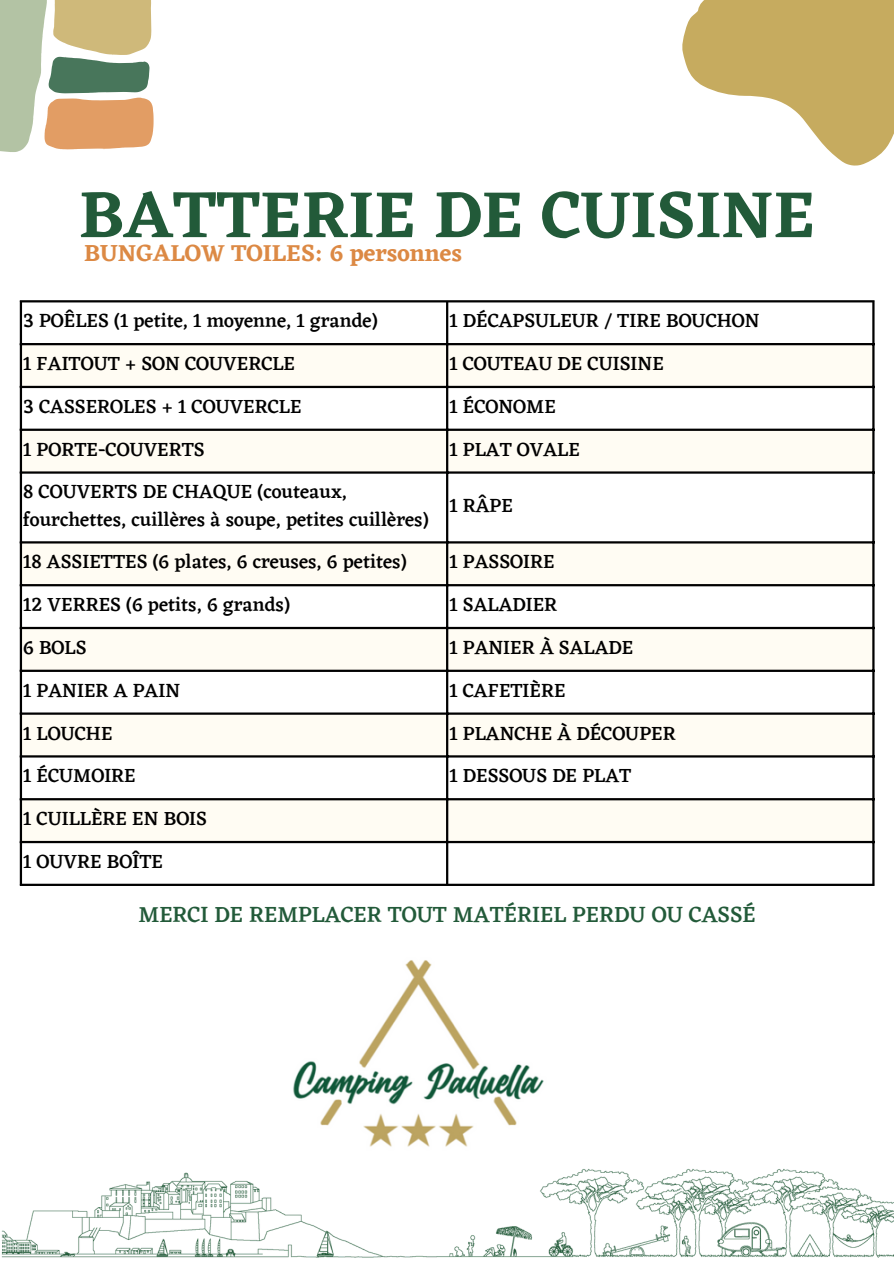
<style>
.page{position:relative;width:894px;height:1264px;background:#fff}
.page>*{position:absolute;margin:0;border:0;box-sizing:border-box;transform-origin:0 0}
.t1{font:600 67.5px "Eczar";color:#225a39}
.t2{font:600 24px "Eczar";color:#dc8944}
.t3{font:500 22.5px "Eczar";color:#225a39}
.t4{font:500 19.5px/27px "Eczar";color:#000}
</style>
<div class="page">
<svg style="left:0;top:0;width:154px;height:152px"></svg>
<svg style="left:682px;top:0;width:211px;height:166px"></svg>
<svg style="left:22px;top:345px;width:850px;height:496px;fill:#fffcf3"></svg>
<hr style="left:20px;top:302px;width:2px;height:581px;background:#000">
<hr style="left:446px;top:302px;width:2px;height:581px;background:#000">
<hr style="left:872px;top:302px;width:2px;height:581px;background:#000">
<hr style="left:20px;top:300px;width:854px;height:2px;background:#000">
<hr style="left:20px;top:343px;width:854px;height:2px;background:#000">
<hr style="left:20px;top:386px;width:854px;height:2px;background:#000">
<hr style="left:20px;top:428px;width:854px;height:3px;background:#000">
<hr style="left:20px;top:471px;width:854px;height:2px;background:#000">
<hr style="left:20px;top:541px;width:854px;height:2px;background:#000">
<hr style="left:20px;top:584px;width:854px;height:2px;background:#000">
<hr style="left:20px;top:627px;width:854px;height:2px;background:#000">
<hr style="left:20px;top:669px;width:854px;height:3px;background:#000">
<hr style="left:20px;top:712px;width:854px;height:2px;background:#000">
<hr style="left:20px;top:755px;width:854px;height:2px;background:#000">
<hr style="left:20px;top:798px;width:854px;height:2px;background:#000">
<hr style="left:20px;top:841px;width:854px;height:2px;background:#000">
<hr style="left:20px;top:883px;width:854px;height:3px;background:#000">
<img style="left:1px;top:1168px;width:892px;height:90px">
<img style="left:281px;top:960px;width:285px;height:215px">
<h1 class="t1" style="left:79px;top:174px;width:737px">BATTERIE DE CUISINE</h1>
<p class="t2" style="left:84px;top:239px;width:379px">BUNGALOW TOILES: 6 personnes</p>
<p class="t4" style="left:23px;top:307px;width:356px">3 POÊLES (1 petite, 1 moyenne, 1 grande)</p>
<p class="t4" style="left:449px;top:307px;width:312px">1 DÉCAPSULEUR / TIRE BOUCHON</p>
<p class="t4" style="left:23px;top:350px;width:273px">1 FAITOUT + SON COUVERCLE</p>
<p class="t4" style="left:449px;top:350px;width:216px">1 COUTEAU DE CUISINE</p>
<p class="t4" style="left:23px;top:392px;width:280px">3 CASSEROLES + 1 COUVERCLE</p>
<p class="t4" style="left:449px;top:392px;width:108px">1 ÉCONOME</p>
<p class="t4" style="left:23px;top:435px;width:183px">1 PORTE-COUVERTS</p>
<p class="t4" style="left:449px;top:435px;width:132px">1 PLAT OVALE</p>
<p class="t4" style="left:23px;top:478px;width:407px">8 COUVERTS DE CHAQUE (couteaux, fourchettes, cuillères à soupe, petites cuillères)</p>
<p class="t4" style="left:449px;top:492px;width:65px">1 RÂPE</p>
<p class="t4" style="left:23px;top:548px;width:385px">18 ASSIETTES (6 plates, 6 creuses, 6 petites)</p>
<p class="t4" style="left:449px;top:548px;width:107px">1 PASSOIRE</p>
<p class="t4" style="left:23px;top:591px;width:268px">12 VERRES (6 petits, 6 grands)</p>
<p class="t4" style="left:449px;top:591px;width:109px">1 SALADIER</p>
<p class="t4" style="left:23px;top:633px;width:65px">6 BOLS</p>
<p class="t4" style="left:449px;top:633px;width:185px">1 PANIER À SALADE</p>
<p class="t4" style="left:23px;top:676px;width:158px">1 PANIER A PAIN</p>
<p class="t4" style="left:449px;top:676px;width:118px">1 CAFETIÈRE</p>
<p class="t4" style="left:23px;top:719px;width:91px">1 LOUCHE</p>
<p class="t4" style="left:449px;top:719px;width:228px">1 PLANCHE À DÉCOUPER</p>
<p class="t4" style="left:23px;top:762px;width:114px">1 ÉCUMOIRE</p>
<p class="t4" style="left:449px;top:762px;width:183px">1 DESSOUS DE PLAT</p>
<p class="t4" style="left:23px;top:797px;width:185px;line-height:42.8px">1 CUILLÈRE EN BOIS<br>1 OUVRE BOÎTE</p>
<p class="t3" style="left:138px;top:901px;width:618px">MERCI DE REMPLACER TOUT MATÉRIEL PERDU OU CASSÉ</p>
</div>
